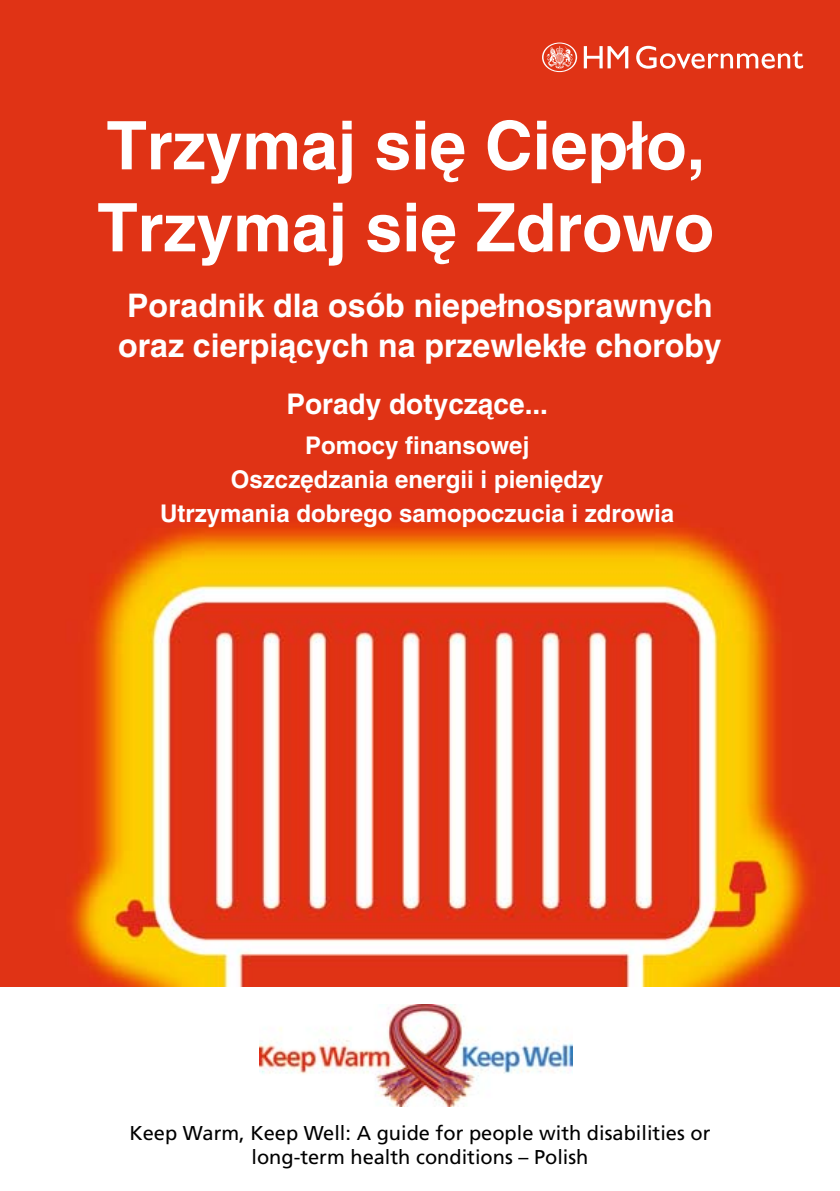
<style>
.page{position:relative;width:840px;height:1191px;background:#fff}
.page>*{position:absolute;margin:0;border:0;box-sizing:border-box;transform-origin:0 0}
.t1{font:700 66px/82px "Swiss CE";color:#fff}
.t2{font:700 32px/40px "Swiss CE";color:#fff}
.t3{font:700 28px "Swiss CE";color:#fff}
.t4{font:700 24px/34px "Swiss CE";color:#fff;text-align:center}
.t5{font:20px/24px "Frutiger";color:#000;text-align:center}
</style>
<div class="page">
<img style="left:0;top:0;width:839px;height:986px">
<img style="left:260px;top:1004px;width:311px;height:102px">
<svg style="left:541px;top:43px;width:35px;height:29px"></svg>
<svg style="left:583px;top:46px;width:45px;height:22px"></svg>
<svg style="left:635px;top:46px;width:167px;height:23px"></svg>
<h1 class="t1" style="left:97px;top:106px;width:618px">Trzymaj się Ciepło,<br>Trzymaj się Zdrowo</h1>
<h2 class="t2" style="left:118px;top:286px;width:604px">Poradnik dla osób niepełnosprawnych oraz cierpiących na przewlekłe choroby</h2>
<h3 class="t3" style="left:286px;top:387px;width:263px">Porady dotyczące...</h3>
<p class="t4" style="left:160px;top:429px;width:515px">Pomocy finansowej<br>Oszczędzania energii i pieniędzy<br>Utrzymania dobrego samopoczucia i zdrowia</p>
<p class="t5" style="left:129px;top:1120px;width:582px">Keep Warm, Keep Well: A guide for people with disabilities or long-term health conditions – Polish</p>
</div>
